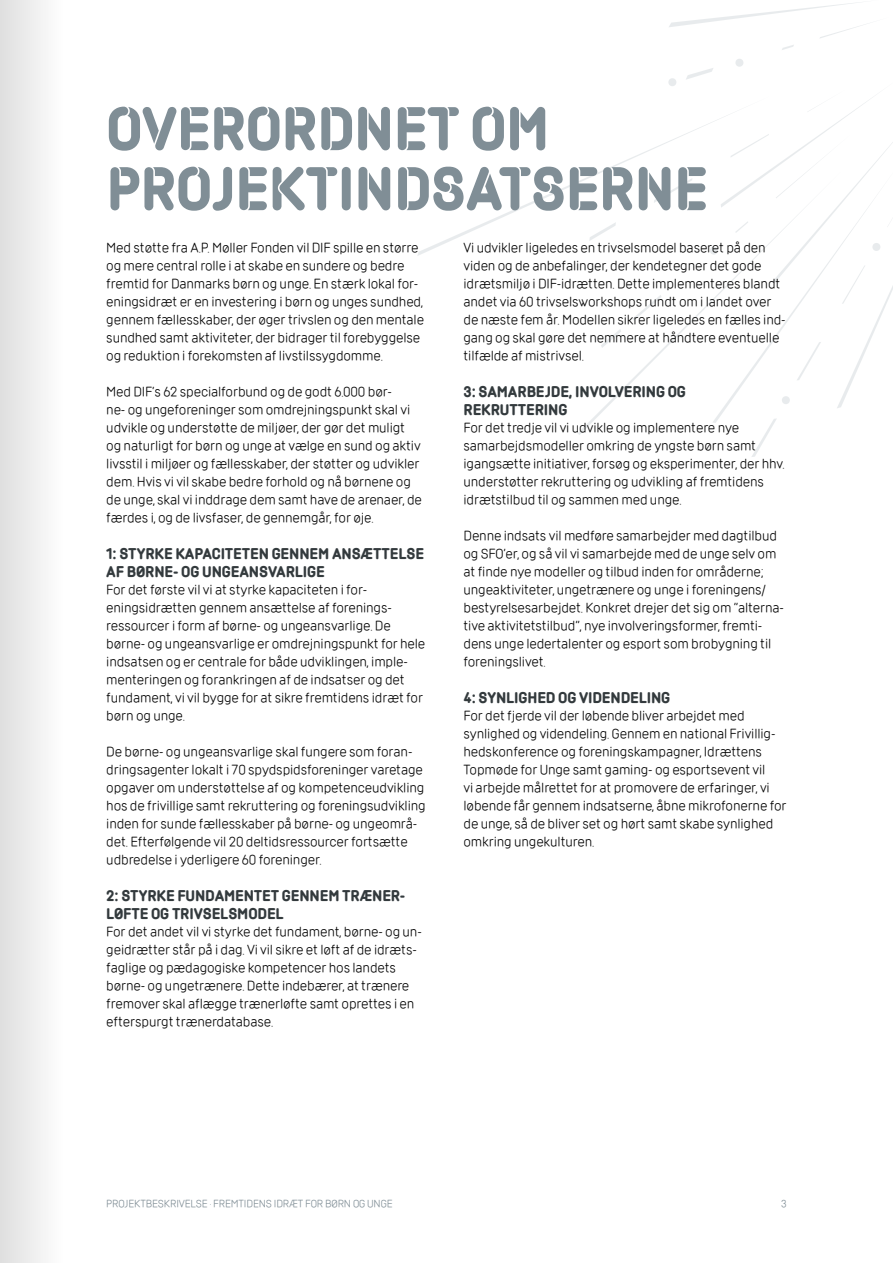
<style>
.page{position:relative;width:893px;height:1263px;background:#fff}
.page>*{position:absolute;margin:0;border:0;box-sizing:border-box;transform-origin:0 0}
.t1{font:700 52.5px/60px "DIF Stencil";letter-spacing:-.01em;color:#808e96}
.t2{font:13.5px/18px "DIF";letter-spacing:-.01em;color:#000}
.t3{font:700 13.5px/18px "DIF";letter-spacing:-.01em;color:#333a3d}
.t4{font:10.5px "DIF";letter-spacing:-.01em;color:#808e96}
</style>
<div class="page">
<svg style="left:752px;top:419px;width:24px;height:38px"></svg>
<svg style="left:669px;top:2px;width:197px;height:36px"></svg>
<svg style="left:782px;top:45px;width:12px;height:5px"></svg>
<svg style="left:417px;top:157px;width:216px;height:99px"></svg>
<svg style="left:589px;top:222px;width:27px;height:19px"></svg>
<svg style="left:601px;top:330px;width:20px;height:18px"></svg>
<svg style="left:633px;top:59px;width:260px;height:349px"></svg>
<div style="left:0;top:0;width:64px;height:1263px;background:linear-gradient(to right,#dfdfdf,#fefefe)"></div>
<h1 class="t1" style="left:106px;top:99px;width:603px">OVERORDNET OM<br>PROJEKTINDSATSERNE</h1>
<p class="t2" style="left:463px;top:238px;width:324px">Vi udvikler ligeledes en trivselsmodel baseret på den viden og de anbefalinger, der kendetegner det gode idrætsmiljø i DIF-idrætten. Dette implementeres blandt andet via 60 trivselsworkshops rundt om i landet over de næste fem år. Modellen sikrer ligeledes en fælles ind&shy;gang og skal gøre det nemmere at håndtere eventuelle tilfælde af mistrivsel.</p>
<p class="t3" style="left:463px;top:383px;width:224px">3: SAMARBEJDE, INVOLVERING OG<br>REKRUTTERING</p>
<p class="t2" style="left:463px;top:418px;width:323px">For det tredje vil vi udvikle og implementere nye samarbejdsmodeller omkring de yngste børn samt igangsætte initiativer, forsøg og eksperimenter, der hhv. understøtter rekruttering og udvikling af fremtidens idrætstilbud til og sammen med unge.</p>
<p class="t2" style="left:463px;top:526px;width:322px">Denne indsats vil medføre samarbejder med dagtilbud og SFO’er, og så vil vi samarbejde med de unge selv om at finde nye modeller og tilbud inden for områderne; ungeaktiviteter, ungetrænere og unge i foreningens/ bestyrelsesarbejdet. Konkret drejer det sig om ”alterna&shy;tive aktivitetstilbud”, nye involveringsformer, fremti&shy;dens unge ledertalenter og esport som brobygning til foreningslivet.</p>
<p class="t3" style="left:463px;top:688px;width:208px">4: SYNLIGHED OG VIDENDELING</p>
<p class="t2" style="left:463px;top:706px;width:325px">For det fjerde vil der løbende bliver arbejdet med synlighed og videndeling. Gennem en national Frivillig&shy;hedskonference og foreningskampagner, Idrættens Topmøde for Unge samt gaming- og esportsevent vil<br>vi arbejde målrettet for at promovere de erfaringer, vi løbende får gennem indsatserne, åbne mikrofonerne for de unge, så de bliver set og hørt samt skabe synlighed omkring ungekulturen.</p>
<p class="t2" style="left:106px;top:238px;width:319px">Med støtte fra A.P. Møller Fonden vil DIF spille en større og mere central rolle i at skabe en sundere og bedre fremtid for Danmarks børn og unge. En stærk lokal for&shy;eningsidræt er en investering i børn og unges sundhed, gennem fællesskaber, der øger trivslen og den mentale sundhed samt aktiviteter, der bidrager til forebyggelse og reduktion i forekomsten af livstilssygdomme.</p>
<p class="t2" style="left:106px;top:382px;width:317px">Med DIF’s 62 specialforbund og de godt 6.000 bør-<br>ne- og ungeforeninger som omdrejningspunkt skal vi udvikle og understøtte de miljøer, der gør det muligt og naturligt for børn og unge at vælge en sund og aktiv livsstil i miljøer og fællesskaber, der støtter og udvikler dem. Hvis vi vil skabe bedre forhold og nå børnene og de unge, skal vi inddrage dem samt have de arenaer, de færdes i, og de livsfaser, de gennemgår, for øje.</p>
<p class="t3" style="left:106px;top:544px;width:319px">1: STYRKE KAPACITETEN GENNEM ANSÆTTELSE<br>AF BØRNE- OG UNGEANSVARLIGE</p>
<p class="t2" style="left:106px;top:580px;width:321px">For det første vil vi at styrke kapaciteten i for&shy;eningsidrætten gennem ansættelse af forenings&shy;ressourcer i form af børne- og ungeansvarlige. De børne- og ungeansvarlige er omdrejningspunkt for hele indsatsen og er centrale for både udviklingen, imple&shy;menteringen og forankringen af de indsatser og det fundament, vi vil bygge for at sikre fremtidens idræt for børn og unge.</p>
<p class="t2" style="left:106px;top:742px;width:321px">De børne- og ungeansvarlige skal fungere som foran&shy;dringsagenter lokalt i 70 spydspidsforeninger varetage opgaver om understøttelse af og kompetenceudvikling hos de frivillige samt rekruttering og foreningsudvikling inden for sunde fællesskaber på børne- og ungeområ&shy;det. Efterfølgende vil 20 deltidsressourcer fortsætte udbredelse i yderligere 60 foreninger.</p>
<p class="t3" style="left:106px;top:886px;width:300px">2: STYRKE FUNDAMENTET GENNEM TRÆNER-<br>LØFTE OG TRIVSELSMODEL</p>
<p class="t2" style="left:106px;top:922px;width:317px">For det andet vil vi styrke det fundament, børne- og un&shy;geidrætter står på i dag. Vi vil sikre et løft af de idræts&shy;faglige og pædagogiske kompetencer hos landets børne- og ungetrænere. Dette indebærer, at trænere fremover skal aflægge trænerløfte samt oprettes i en efterspurgt trænerdatabase.</p>
<p class="t4" style="left:106px;top:1197px;width:288px">PROJEKTBESKRIVELSE · FREMTIDENS IDRÆT FOR BØRN OG UNGE</p>
<p class="t4" style="left:781px;top:1197px;width:7px">3</p>
</div>
